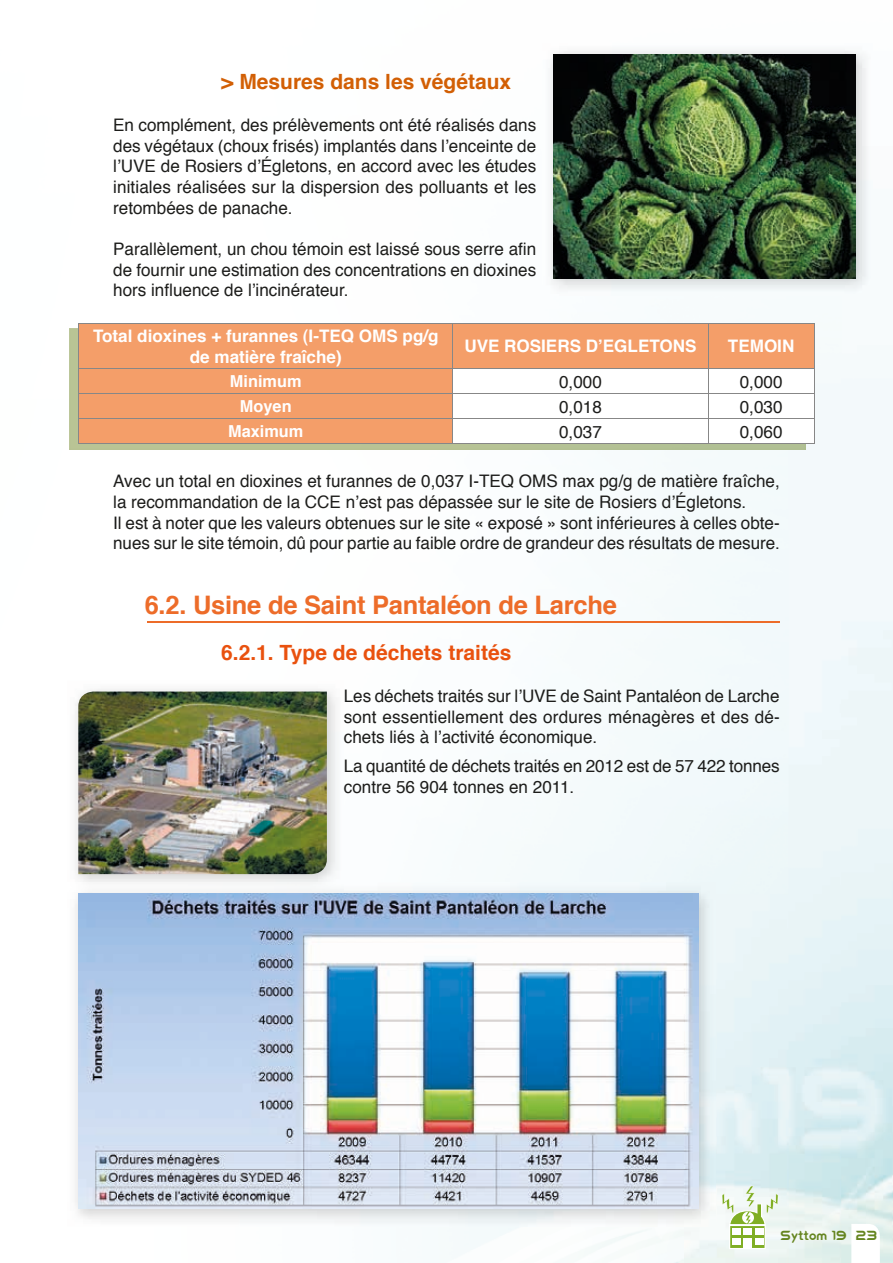
<style>
.page{position:relative;width:893px;height:1263px;background:#fff}
.page>*{position:absolute;margin:0;border:0;box-sizing:border-box;transform-origin:0 0}
.t1{font:700 25.5px "Helvetica";letter-spacing:-.01em;color:#ed6c29}
.t2{font:700 21px "Helvetica";color:#e9510e}
.t3{font:700 21px "Helvetica";color:#d25f05}
.t4{font:17.25px/20.7px "Helvetica";color:#1d1d1b;text-align:justify}
.t5{font:700 17.25px/20.7px "Helvetica";color:#fff;text-align:center}
.t6{font:700 16.5px "Helvetica";color:#fff}
.t7{font:16.5px "FIFA Welcome";color:#658520}
</style>
<div class="page">
<div style="left:578px;top:450px;width:211px;height:444px;background:#f4fafb"></div>
<svg style="left:851px;top:1224px;width:29px;height:39px"></svg>
<svg style="left:722px;top:1186px;width:56px;height:63px"></svg>
<img style="left:78px;top:691px;width:249px;height:183px">
<hr style="left:147px;top:621px;width:633px;height:1px;background:#ed6c29">
<img style="left:550px;top:50px;width:323px;height:245px">
<img style="left:553px;top:54px;width:303px;height:224px">
<div style="left:79px;top:324px;width:735px;height:119px;background:#f49e69"></div>
<hr style="left:78px;top:368px;width:375px;height:1px;background:#878787">
<hr style="left:78px;top:393px;width:375px;height:1px;background:#878787">
<hr style="left:78px;top:418px;width:375px;height:1px;background:#878787">
<svg style="left:78px;top:369px;width:1px;height:74px"></svg>
<hr style="left:78px;top:443px;width:375px;height:1px;background:#878787">
<hr style="left:453px;top:368px;width:255px;height:1px;background:#878787">
<hr style="left:708px;top:368px;width:107px;height:1px;background:#878787">
<svg style="left:452px;top:369px;width:363px;height:74px"></svg>
<hr style="left:453px;top:443px;width:255px;height:1px;background:#878787">
<hr style="left:708px;top:443px;width:107px;height:1px;background:#878787">
<hr style="left:78px;top:323px;width:375px;height:1px;background:#878787">
<hr style="left:78px;top:323px;width:1px;height:45px;background:#878787">
<hr style="left:453px;top:323px;width:255px;height:1px;background:#878787">
<hr style="left:452px;top:323px;width:1px;height:45px;background:#878787">
<hr style="left:708px;top:323px;width:107px;height:1px;background:#878787">
<hr style="left:708px;top:323px;width:1px;height:45px;background:#878787">
<hr style="left:814px;top:323px;width:1px;height:45px;background:#878787">
<img style="left:75px;top:883px;width:640px;height:343px">
<img style="left:75px;top:883px;width:269px;height:8px">
<img style="left:78px;top:894px;width:620px;height:315px">
<p class="t3" style="left:221px;top:65px;width:292px">&gt; Mesures dans les végétaux</p>
<p class="t4" style="left:113px;top:115px;width:425px">En complément, des prélèvements ont été réalisés dans des végétaux (choux frisés) implantés dans l’enceinte de l’UVE de Rosiers d’Égletons, en accord avec les études initiales réalisées sur la dispersion des polluants et les retombées de panache.</p>
<p class="t4" style="left:113px;top:239px;width:425px">Parallèlement, un chou témoin est laissé sous serre afin de fournir une estimation des concentrations en dioxines hors influence de l’incinérateur.</p>
<p class="t5" style="left:93px;top:326px;width:347px">Total dioxines + furannes (I-TEQ OMS pg/g de matière fraîche)</p>
<p class="t5" style="left:464px;top:336px;width:234px">UVE ROSIERS D’EGLETONS</p>
<p class="t5" style="left:728px;top:336px;width:68px">TEMOIN</p>
<p class="t6" style="left:230px;top:368px;width:73px">Minimum</p>
<p class="t4" style="left:559px;top:372px;width:44px">0,000</p>
<p class="t4" style="left:740px;top:372px;width:44px">0,000</p>
<p class="t6" style="left:240px;top:393px;width:53px">Moyen</p>
<p class="t4" style="left:559px;top:397px;width:44px">0,018</p>
<p class="t4" style="left:740px;top:397px;width:44px">0,030</p>
<p class="t6" style="left:228px;top:418px;width:77px">Maximum</p>
<p class="t4" style="left:559px;top:422px;width:44px">0,037</p>
<p class="t4" style="left:740px;top:422px;width:44px">0,060</p>
<p class="t4" style="left:113px;top:471px;width:668px;text-align:left">Avec un total en dioxines et furannes de 0,037 I-TEQ OMS max pg/g de matière fraîche, la recommandation de la CCE n’est pas dépassée sur le site de Rosiers d’Égletons.<br>Il est à noter que les valeurs obtenues sur le site « exposé » sont inférieures à celles obte&shy;nues sur le site témoin, dû pour partie au faible ordre de grandeur des résultats de mesure.</p>
<h1 class="t1" style="left:145px;top:584px;width:474px">6.2. Usine de Saint Pantaléon de Larche</h1>
<p class="t2" style="left:221px;top:636px;width:292px">6.2.1. Type de déchets traités</p>
<p class="t4" style="left:344px;top:686px;width:437px">Les déchets traités sur l’UVE de Saint Pantaléon de Larche sont essentiellement des ordures ménagères et des dé&shy;chets liés à l’activité économique.</p>
<p class="t4" style="left:344px;top:757px;width:437px">La quantité de déchets traités en 2012 est de 57 422 tonnes contre 56 904 tonnes en 2011.</p>
<p class="t7" style="left:780px;top:1226px;width:98px">Syttom 19 23</p>
</div>
